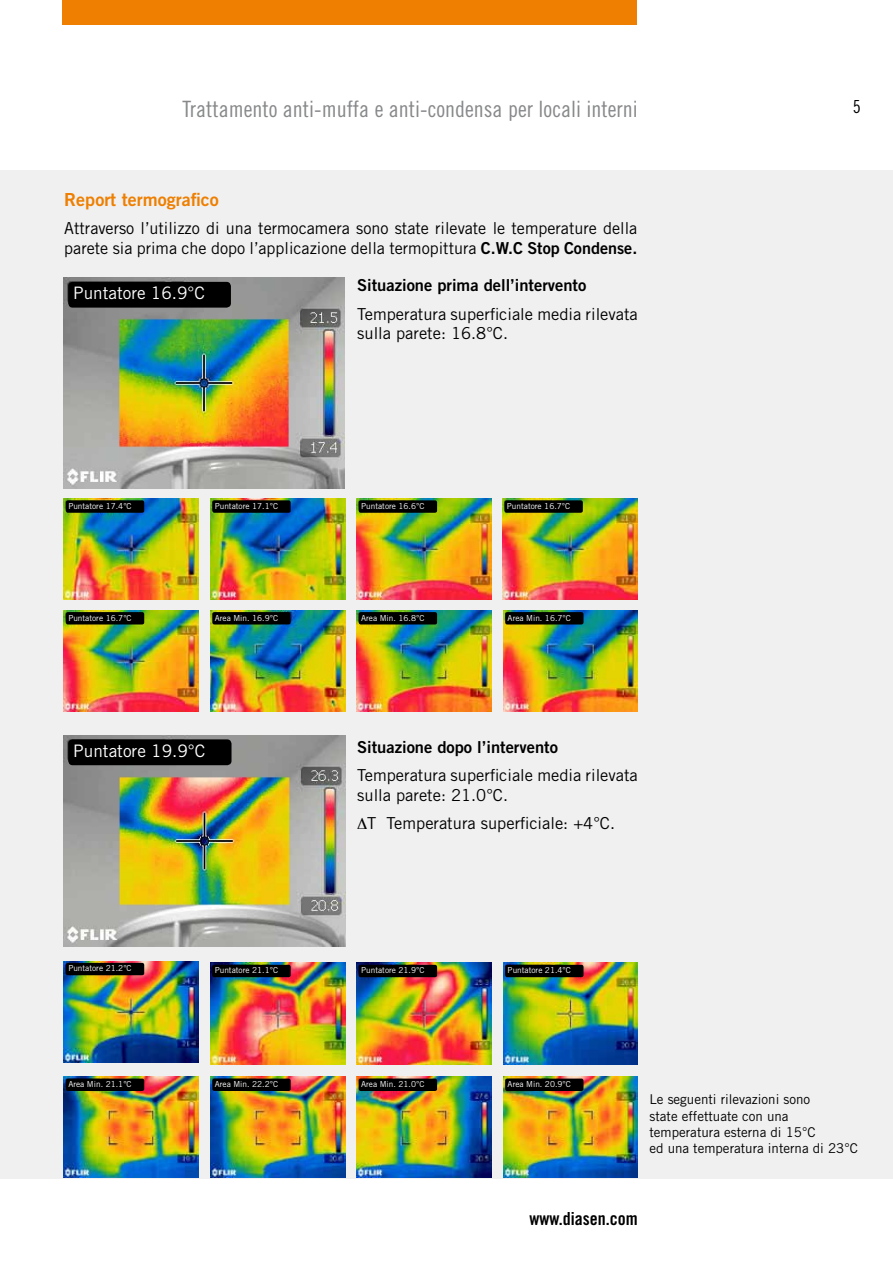
<style>
.page{position:relative;width:893px;height:1263px;background:#fff}
.page>*{position:absolute;margin:0;border:0;box-sizing:border-box;transform-origin:0 0}
.t1{font:22.5px "Trade Gothic Cond Eighteen";color:#87888a}
.t2{font:18px "Trade Gothic Bold Two";color:#ee7f00}
.t3{font:18px "Trade Gothic Bold Cond Twenty";color:#000}
.t4{font:18px "Trade Gothic Cond Eighteen";color:#000}
.t5{font:17.25px "Trade Gothic";color:#fff}
.t6{font:17.1px "Trade Gothic";color:#fff}
.t7{font:16.5px/19.8px "Trade Gothic";color:#000}
.t8{font:16.5px "Trade Gothic Bold Two";color:#000}
.t9{font:13.5px/16.2px "Trade Gothic";color:#000}
.t10{font:8.25px "Trade Gothic";color:#fff}
.s1{font-family:"Trade Gothic Bold Two"}
</style>
<div class="page">
<div style="left:0;top:170px;width:893px;height:1008px;background:#f0f0f1"></div>
<div style="left:63px;top:0;width:574px;height:25px;background:#ee7f00"></div>
<img style="left:64px;top:278px;width:280px;height:210px">
<img style="left:210px;top:1077px;width:135px;height:101px">
<img style="left:503px;top:963px;width:135px;height:101px">
<img style="left:357px;top:963px;width:135px;height:101px">
<img style="left:357px;top:1077px;width:135px;height:101px">
<img style="left:503px;top:1077px;width:135px;height:101px">
<div style="left:68px;top:282px;width:163px;height:26px;background:#000;border-radius:4px"></div>
<div style="left:212px;top:1078px;width:79px;height:13px;background:#000;border-radius:2px"></div>
<div style="left:505px;top:965px;width:78px;height:12px;background:#000;border-radius:2px"></div>
<img style="left:64px;top:735px;width:281px;height:211px">
<div style="left:68px;top:739px;width:164px;height:26px;background:#000;border-radius:4px"></div>
<div style="left:359px;top:1078px;width:78px;height:13px;background:#000;border-radius:2px"></div>
<img style="left:64px;top:961px;width:135px;height:101px">
<div style="left:66px;top:963px;width:78px;height:12px;background:#000;border-radius:2px"></div>
<div style="left:505px;top:1078px;width:78px;height:13px;background:#000;border-radius:2px"></div>
<img style="left:64px;top:1077px;width:135px;height:101px">
<div style="left:66px;top:1078px;width:78px;height:13px;background:#000;border-radius:2px"></div>
<div style="left:359px;top:965px;width:78px;height:12px;background:#000;border-radius:2px"></div>
<img style="left:210px;top:963px;width:135px;height:101px">
<div style="left:212px;top:965px;width:79px;height:12px;background:#000;border-radius:2px"></div>
<img style="left:64px;top:610px;width:135px;height:101px">
<img style="left:503px;top:610px;width:135px;height:101px">
<img style="left:357px;top:610px;width:135px;height:101px">
<div style="left:66px;top:612px;width:78px;height:12px;background:#000;border-radius:2px"></div>
<img style="left:357px;top:498px;width:135px;height:102px">
<div style="left:359px;top:500px;width:78px;height:13px;background:#000;border-radius:2px"></div>
<img style="left:64px;top:498px;width:135px;height:102px">
<div style="left:66px;top:500px;width:78px;height:13px;background:#000;border-radius:2px"></div>
<img style="left:502px;top:498px;width:135px;height:102px">
<div style="left:504px;top:500px;width:79px;height:13px;background:#000;border-radius:2px"></div>
<div style="left:359px;top:612px;width:78px;height:12px;background:#000;border-radius:2px"></div>
<img style="left:210px;top:498px;width:135px;height:102px">
<div style="left:212px;top:500px;width:79px;height:13px;background:#000;border-radius:2px"></div>
<div style="left:505px;top:612px;width:78px;height:12px;background:#000;border-radius:2px"></div>
<img style="left:210px;top:610px;width:135px;height:101px">
<div style="left:212px;top:612px;width:79px;height:12px;background:#000;border-radius:2px"></div>
<h1 class="t1" style="left:182px;top:95px;width:457px">Trattamento anti-muffa e anti-condensa per locali interni</h1>
<p class="t2" style="left:64px;top:188px;width:156px">Report termografico</p>
<p class="t7" style="left:64px;top:218px;width:574px">Attraverso l’utilizzo di una termocamera sono state rilevate le temperature della parete sia prima che dopo l’applicazione della termopittura <span class="s1">C.W.C Stop Condense.</span></p>
<p class="t6" style="left:73px;top:283px;width:133px">Puntatore 16.9°C</p>
<p class="t8" style="left:357px;top:275px;width:231px">Situazione prima dell’intervento</p>
<p class="t7" style="left:357px;top:304px;width:282px">Temperatura superficiale media rilevata sulla parete: 16.8°C.</p>
<p class="t4" style="left:853px;top:96px;width:9px">5</p>
<p class="t10" style="left:68px;top:501px;width:65px">Puntatore 17.4°C</p>
<p class="t10" style="left:215px;top:501px;width:65px">Puntatore 17.1°C</p>
<p class="t10" style="left:507px;top:501px;width:65px">Puntatore 16.7°C</p>
<p class="t10" style="left:361px;top:501px;width:65px">Puntatore 16.6°C</p>
<p class="t10" style="left:68px;top:613px;width:65px">Puntatore 16.7°C</p>
<p class="t10" style="left:215px;top:613px;width:65px">Area Min. 16.9°C</p>
<p class="t10" style="left:361px;top:613px;width:65px">Area Min. 16.8°C</p>
<p class="t10" style="left:508px;top:613px;width:65px">Area Min. 16.7°C</p>
<p class="t5" style="left:73px;top:740px;width:134px">Puntatore 19.9°C</p>
<p class="t8" style="left:357px;top:737px;width:202px">Situazione dopo l’intervento</p>
<p class="t7" style="left:357px;top:765px;width:282px">Temperatura superficiale media rilevata sulla parete: 21.0°C.</p>
<p class="t7" style="left:357px;top:813px;width:259px">∆T Temperatura superficiale: +4°C.</p>
<p class="t10" style="left:68px;top:963px;width:65px">Puntatore 21.2°C</p>
<p class="t10" style="left:508px;top:965px;width:65px">Puntatore 21.4°C</p>
<p class="t10" style="left:361px;top:965px;width:65px">Puntatore 21.9°C</p>
<p class="t10" style="left:215px;top:965px;width:65px">Puntatore 21.1°C</p>
<p class="t10" style="left:68px;top:1079px;width:65px">Area Min. 21.1°C</p>
<p class="t10" style="left:361px;top:1079px;width:65px">Area Min. 21.0°C</p>
<p class="t10" style="left:508px;top:1079px;width:65px">Area Min. 20.9°C</p>
<p class="t10" style="left:215px;top:1079px;width:65px">Area Min. 22.2°C</p>
<p class="t9" style="left:649px;top:1091px;width:210px">Le seguenti rilevazioni sono<br>state effettuate con una temperatura esterna di 15°C<br>ed una temperatura interna di 23°C</p>
<p class="t3" style="left:529px;top:1207px;width:110px">www.diasen.com</p>
</div>
